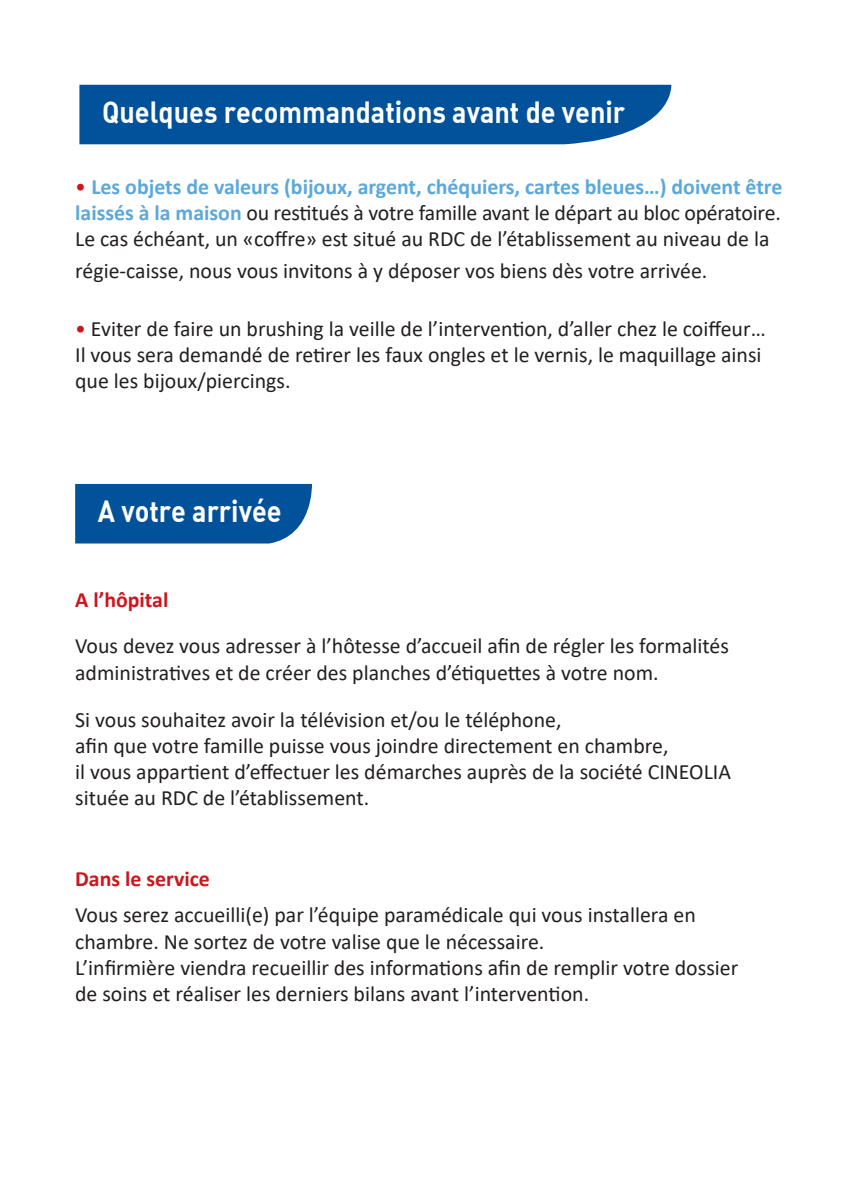
<style>
.page{position:relative;width:851px;height:1191px;background:#fff}
.page>*{position:absolute;margin:0;border:0;box-sizing:border-box;transform-origin:0 0}
.t1{font:30px "DINABOLD";color:#fff;scale:.9 1}
.t2{font:21.8px/26.2px "Calibri";color:#231f20}
.t3{font:700 21.8px "Calibri";color:#cd151d}
.s1{color:#cd151d}
.s2{font-weight:700;color:#5ba8dc}
</style>
<div class="page">
<div style="left:79px;top:85px;width:593px;height:59px;background:#01519b"></div>
<div style="left:75px;top:484px;width:238px;height:59px;background:#01519b"></div>
<h1 class="t1" style="left:102px;top:92px;width:582px">Quelques recommandations avant de venir</h1>
<p class="t2" style="left:75px;top:173px;width:708px;text-align:justify"><span class="s1">•</span> <span class="s2">Les objets de valeurs (bijoux, argent, chéquiers, cartes bleues…) doivent être laissés à la maison</span> ou restitués à votre famille avant le départ au bloc opératoire.<br>Le cas échéant, un «coffre» est situé au RDC de l’établissement au niveau de la</p>
<p class="t2" style="left:75px;top:257px;width:633px">régie-caisse, nous vous invitons à y déposer vos biens dès votre arrivée.</p>
<p class="t2" style="left:75px;top:315px;width:692px"><span class="s1">•</span> Eviter de faire un brushing la veille de l’intervention, d’aller chez le coiffeur…<br>Il vous sera demandé de retirer les faux ongles et le vernis, le maquillage ainsi que les bijoux/piercings.</p>
<h1 class="t1" style="left:98px;top:491px;width:206px">A votre arrivée</h1>
<p class="t3" style="left:75px;top:584px;width:95px">A l’hôpital</p>
<p class="t2" style="left:75px;top:632px;width:655px">Vous devez vous adresser à l’hôtesse d’accueil afin de régler les formalités administratives et de créer des planches d’étiquettes à votre nom.</p>
<p class="t2" style="left:75px;top:705px;width:657px">Si vous souhaitez avoir la télévision et/ou le téléphone,<br>afin que votre famille puisse vous joindre directement en chambre,<br>il vous appartient d’effectuer les démarches auprès de la société CINEOLIA située au RDC de l’établissement.</p>
<p class="t3" style="left:75px;top:863px;width:136px">Dans le service</p>
<p class="t2" style="left:75px;top:901px;width:664px">Vous serez accueilli(e) par l’équipe paramédicale qui vous installera en chambre. Ne sortez de votre valise que le nécessaire.<br>L’infirmière viendra recueillir des informations afin de remplir votre dossier de soins et réaliser les derniers bilans avant l’intervention.</p>
</div>
